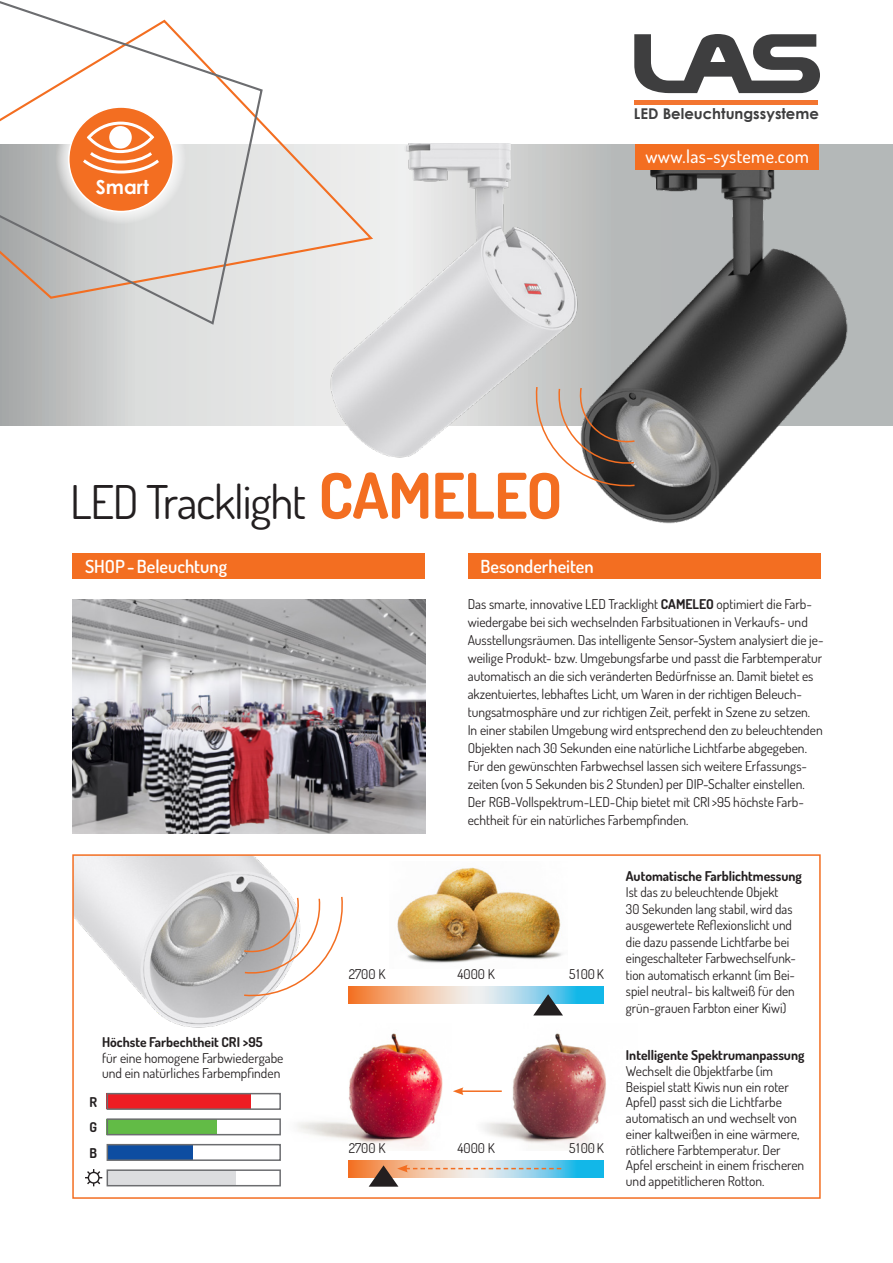
<style>
.page{position:relative;width:893px;height:1263px;background:#fff}
.page>*{position:absolute;margin:0;border:0;box-sizing:border-box;transform-origin:0 0}
.t1{font:46.5px "Dosis";letter-spacing:-.025em;color:#231f20}
.t2{font:700 19.35px "Century Gothic Pro";color:#fff}
.t3{font:600 18px "Dosis";color:#fff}
.t4{font:500 18px "Dosis";letter-spacing:.02em;color:#fff}
.t5{font:700 14.85px "Century Gothic";color:#3e3e3f}
.Kastentext{font:13.5px/18px "Dosis";color:#231f20}
.Kastentext-2{font:700 13.5px "Dosis";color:#231f20}
.s1{font-weight:700;font-size:63px;color:#f36e21}
.s2{font-weight:700}
</style>
<div class="page">
<svg style="left:0;top:145px;width:893px;height:280px;background:#cccecd"></svg>
<img style="left:604px;top:145px;width:257px;height:379px">
<div style="left:635px;top:145px;width:184px;height:25px;background:#f36e21"></div>
<svg style="left:264px;top:124px;width:50px;height:176px;background:#e9e6e3"></svg>
<svg style="left:0;top:1px;width:264px;height:325px"></svg>
<div style="left:72px;top:553px;width:353px;height:25px;background:#f36e21"></div>
<div style="left:468px;top:553px;width:353px;height:25px;background:#f36e21"></div>
<hr style="left:634px;top:100px;width:184px;height:4px;background:#f37530">
<svg style="left:634px;top:34px;width:186px;height:59px"></svg>
<img style="left:72px;top:600px;width:353px;height:233px">
<img style="left:264px;top:1139px;width:168px;height:11px">
<svg style="left:349px;top:1160px;width:255px;height:17px;background:#97b8b9"></svg>
<img style="left:75px;top:857px;width:532px;height:282px">
<div style="left:72px;top:854px;width:749px;height:345px;border:2px solid #f36e21"></div>
<svg style="left:242px;top:895px;width:102px;height:102px"></svg>
<svg style="left:533px;top:994px;width:30px;height:21px"></svg>
<svg style="left:369px;top:1165px;width:192px;height:22px"></svg>
<img style="left:390px;top:861px;width:178px;height:107px">
<hr style="left:461px;top:1090px;width:41px;height:2px;background:#f36e21">
<svg style="left:453px;top:1087px;width:10px;height:8px"></svg>
<img style="left:314px;top:144px;width:320px;height:348px">
<svg style="left:535px;top:385px;width:101px;height:102px"></svg>
<svg style="left:56px;top:94px;width:131px;height:131px"></svg>
<div style="left:69px;top:107px;width:104px;height:105px;background:#f36e21;border-radius:50%"></div>
<div style="left:68px;top:106px;width:106px;height:106px;border:2px solid #fff;border-radius:50%"></div>
<svg style="left:80px;top:120px;width:82px;height:54px"></svg>
<div style="left:107px;top:1094px;width:144px;height:15px;background:#ee1d23"></div>
<div style="left:107px;top:1119px;width:110px;height:16px;background:#62bb46"></div>
<div style="left:107px;top:1145px;width:85px;height:15px;background:#0d4da1"></div>
<div style="left:108px;top:1170px;width:128px;height:16px;background:#dcdddf"></div>
<div style="left:107px;top:1093px;width:174px;height:17px;border:2px solid #6c6d70"></div>
<div style="left:107px;top:1118px;width:174px;height:17px;border:2px solid #6c6d70"></div>
<div style="left:107px;top:1144px;width:174px;height:17px;border:2px solid #6c6d70"></div>
<div style="left:107px;top:1169px;width:174px;height:17px;border:2px solid #6c6d70"></div>
<svg style="left:85px;top:1169px;width:17px;height:17px"></svg>
<svg style="left:88px;top:1172px;width:11px;height:11px"></svg>
<div style="left:88px;top:1172px;width:12px;height:12px;border:1px solid #231f20;border-radius:50%"></div>
<p class="t2" style="left:96px;top:175px;width:54px">Smart</p>
<p class="t5" style="left:634px;top:105px;width:187px">LED Beleuchtungssysteme</p>
<p class="t4" style="left:645px;top:145px;width:165px">www.las-systeme.com</p>
<p class="t1" style="left:70px;top:471px;width:494px">LED Tracklight <span class="s1">CAMELEO</span></p>
<p class="t3" style="left:85px;top:554px;width:143px">SHOP-Beleuchtung</p>
<p class="t3" style="left:480px;top:554px;width:115px">Besonderheiten</p>
<p class="Kastentext" style="left:102px;top:1033px;width:183px;line-height:15.8px"><span class="s2">Höchste Farbechtheit CRI &gt;95<br></span>für eine homogene Farbwiedergabe und ein natürliches Farbempfinden</p>
<p class="Kastentext-2" style="left:90px;top:1093px;width:9px">R</p>
<p class="Kastentext-2" style="left:90px;top:1118px;width:9px">G</p>
<p class="Kastentext-2" style="left:90px;top:1144px;width:9px">B</p>
<p class="Kastentext" style="left:468px;top:595px;width:357px">Das smarte, innovative LED Tracklight <span class="s2">CAMELEO</span> optimiert die Farb&shy;wiedergabe bei sich wechselnden Farbsituationen in Verkaufs- und Ausstellungsräumen. Das intelligente Sensor-System analysiert die je&shy;weilige Produkt- bzw. Umgebungsfarbe und passt die Farbtemperatur automatisch an die sich veränderten Bedürfnisse an. Damit bietet es akzentuiertes, lebhaftes Licht, um Waren in der richtigen Beleuch&shy;tungsatmosphäre und zur richtigen Zeit, perfekt in Szene zu setzen.<br>In einer stabilen Umgebung wird entsprechend den zu beleuchtenden Objekten nach 30 Sekunden eine natürliche Lichtfarbe abgegeben.<br>Für den gewünschten Farbwechsel lassen sich weitere Erfassungs&shy;zeiten (von 5 Sekunden bis 2 Stunden) per DIP-Schalter einstellen.<br>Der RGB-Vollspektrum-LED-Chip bietet mit CRI&gt;95 höchste Farb&shy;echtheit für ein natürliches Farbempfinden.</p>
<p class="Kastentext" style="left:349px;top:964px;width:38px">2700 K</p>
<p class="Kastentext" style="left:458px;top:964px;width:39px">4000 K</p>
<p class="Kastentext" style="left:569px;top:964px;width:36px">5100K</p>
<p class="Kastentext" style="left:349px;top:1139px;width:38px">2700 K</p>
<p class="Kastentext" style="left:458px;top:1139px;width:39px">4000 K</p>
<p class="Kastentext" style="left:569px;top:1139px;width:36px">5100K</p>
<p class="Kastentext-2" style="left:626px;top:867px;width:177px">Automatische Farblichtmessung</p>
<p class="Kastentext" style="left:626px;top:884px;width:172px;line-height:16.5px">Ist das zu beleuchtende Objekt<br>30 Sekunden lang stabil, wird das ausgewertete Reflexionslicht und die dazu passende Lichtfarbe bei eingeschalteter Farbwechselfunk&shy;tion automatisch erkannt (im Bei&shy;spiel neutral- bis kaltweiß für den grün-grauen Farbton einer Kiwi)</p>
<p class="Kastentext-2" style="left:626px;top:1046px;width:180px">Intelligente Spektrumanpassung</p>
<p class="Kastentext" style="left:626px;top:1062px;width:180px;line-height:15.8px">Wechselt die Objektfarbe (im<br>Beispiel statt Kiwis nun ein roter<br>Apfel) passt sich die Lichtfarbe automatisch an und wechselt von einer kaltweißen in eine wärmere, rötlichere Farbtemperatur. Der<br>Apfel erscheint in einem frischeren und appetitlicheren Rotton.</p>
</div>
